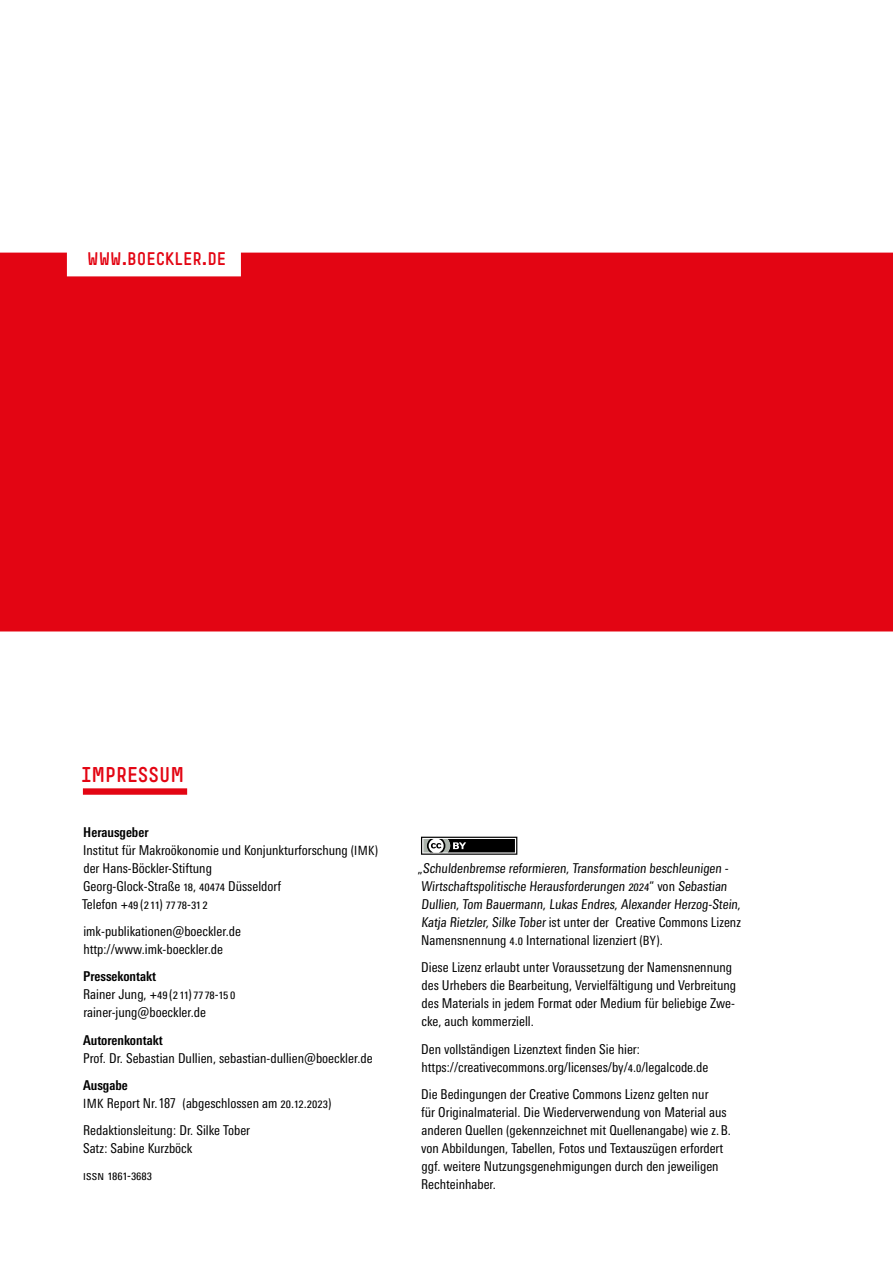
<style>
.page{position:relative;width:893px;height:1263px;background:#fff}
.page>*{position:absolute;margin:0;border:0;box-sizing:border-box;transform-origin:0 0}
.t1{font:21px "Simple HBS";color:#e30513}
.t2{font:18px "Simple HBS";color:#e30513}
.t3{font:condensed 13.5px/18px "Univers Next Pro";color:#000}
.t4{font:700 condensed 13.5px "Univers Next Pro";color:#000}
.s1{font-weight:700}
.s2{font-size:12.75px}
</style>
<div class="page">
<div style="left:0;top:253px;width:893px;height:378px;background:#e30513"></div>
<div style="left:83px;top:788px;width:104px;height:7px;background:#e30513"></div>
<svg style="left:421px;top:837px;width:96px;height:18px;background:#4e4f4e"></svg>
<h2 class="t2" style="left:87px;top:249px;width:141px">WWW.BOECKLER.DE</h2>
<h1 class="t1" style="left:82px;top:763px;width:104px">IMPRESSUM</h1>
<p class="t3" style="left:82px;top:823px;width:298px"><span class="s1">Herausgeber<br></span>Institut für Makroökonomie und Konjunkturforschung (<span class="s2">IMK</span>) der Hans-Böckler-Stiftung<br>Georg-Glock-Straße 18, 40474 Düsseldorf<br>Telefon +49(211) 7778-312</p>
<p class="t3" style="left:83px;top:922px;width:159px">imk-publikationen@boeckler.de http://www.imk-boeckler.de</p>
<p class="t4" style="left:83px;top:968px;width:74px">Pressekontakt</p>
<p class="t3" style="left:83px;top:985px;width:154px">Rainer Jung, +49(211)7778-150 rainer-jung@boeckler.de</p>
<p class="t4" style="left:83px;top:1032px;width:81px">Autorenkontakt</p>
<p class="t3" style="left:83px;top:1049px;width:291px">Prof. Dr. Sebastian Dullien, sebastian-dullien@boeckler.de</p>
<p class="t3" style="left:83px;top:1076px;width:250px"><span class="s1">Ausgabe<br></span><span class="s2">IMK</span> Report Nr.187 (abgeschlossen am 20.12.2023)</p>
<p class="t3" style="left:83px;top:1121px;width:169px">Redaktionsleitung: Dr. Silke Tober<br>Satz: Sabine Kurzböck</p>
<p class="t3" style="left:83px;top:1166px;width:71px"><span class="s2">ISSN</span> 1861-3683</p>
<p class="t3" style="left:418px;top:859px;width:326px">„Schuldenbremse reformieren, Transformation beschleunigen - Wirtschaftspolitische Herausforderungen 2024“ von Sebastian Dullien, Tom Bauermann, Lukas Endres, Alexander Herzog-Stein, Katja Rietzler, Silke Tober ist unter der Creative Commons Lizenz Namensnennung 4.0 International lizenziert (<span class="s2">BY</span>).</p>
<p class="t3" style="left:421px;top:958px;width:316px">Diese Lizenz erlaubt unter Voraussetzung der Namensnennung des Urhebers die Bearbeitung, Vervielfältigung und Verbreitung des Materials in jedem Format oder Medium für beliebige Zwe&shy;cke, auch kommerziell.</p>
<p class="t3" style="left:421px;top:1040px;width:289px">Den vollständigen Lizenztext finden Sie hier: https://creativecommons.org/licenses/by/4.0/legalcode.de</p>
<p class="t3" style="left:421px;top:1085px;width:311px">Die Bedingungen der Creative Commons Lizenz gelten nur<br>für Originalmaterial. Die Wiederverwendung von Material aus anderen Quellen (gekennzeichnet mit Quellenangabe) wie z.B. von Abbildungen, Tabellen, Fotos und Textauszügen erfordert ggf. weitere Nutzungsgenehmigungen durch den jeweiligen Rechteinhaber.</p>
</div>
